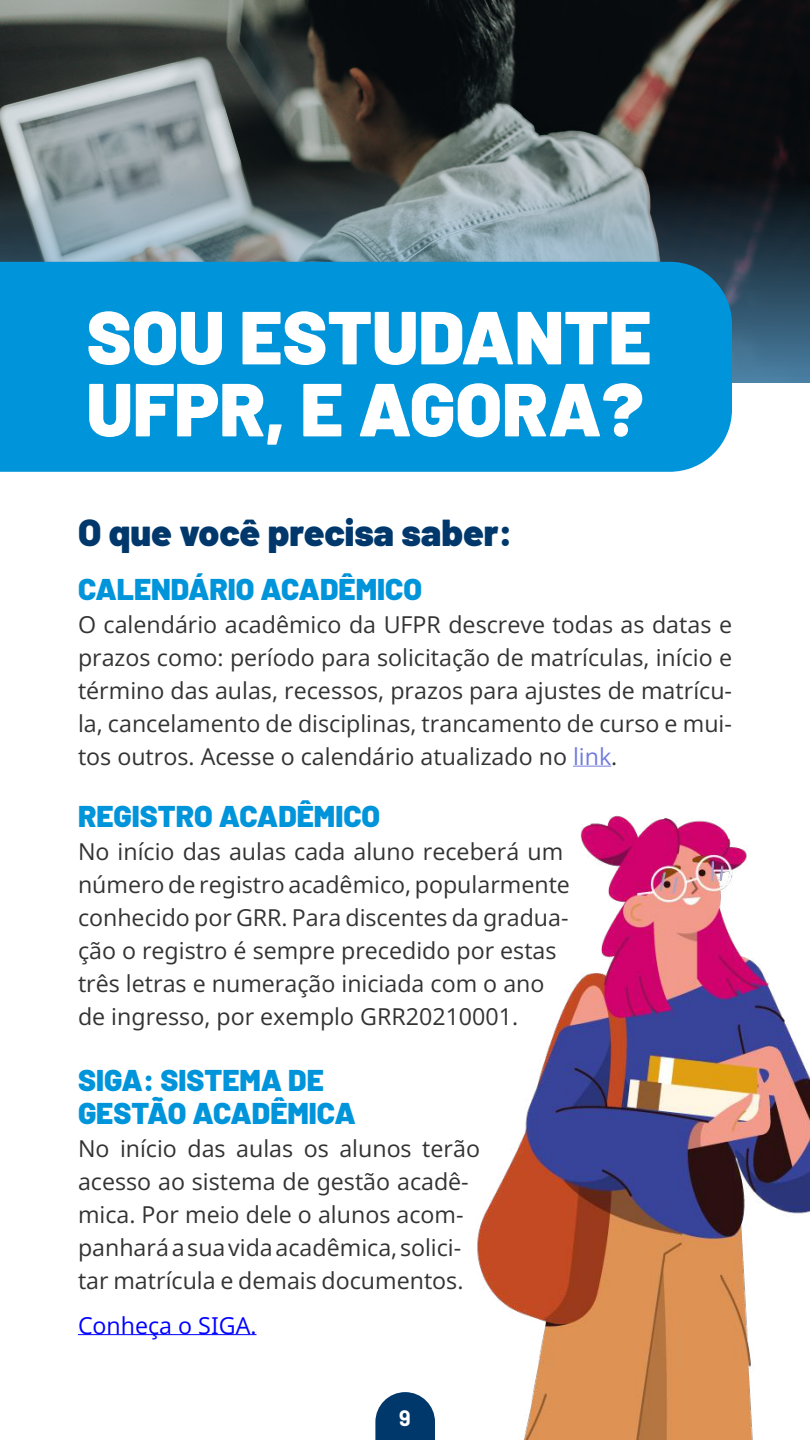
<style>
.page{position:relative;width:810px;height:1440px;background:#fff}
.page>*{position:absolute;margin:0;border:0;box-sizing:border-box;transform-origin:0 0}
.t1{font:900 75px/72px "Barlow";color:#fff}
.t2{font:900 37.5px "Barlow";color:#00386c}
.t3{font:900 30px/33px "Barlow";color:#0094da}
.t4{font:23.25px/33px "Open Sans";color:#333}
.t5{font:23.25px "Open Sans";color:#00f}
.t6{font:700 21.75px "Barlow";color:#fff}
.s1{color:#727cde}
</style>
<div class="page">
<svg style="left:375px;top:1392px;width:60px;height:48px;background:#245480"></svg>
<hr style="left:78px;top:1334px;width:179px;height:1px;background:#00f">
<svg style="left:0;top:0;width:810px;height:382px;background:#4f595c"></svg>
<div style="left:0;top:262px;width:732px;height:210px;background:#0094da"></div>
<img style="left:477px;top:765px;width:333px;height:675px">
<h1 class="t1" style="left:87px;top:296px;width:566px">SOU ESTUDANTE<br>UFPR, E AGORA?</h1>
<h2 class="t2" style="left:78px;top:504px;width:436px">O que você precisa saber:</h2>
<p class="t3" style="left:78px;top:571px;width:345px">CALENDÁRIO ACADÊMICO</p>
<p class="t4" style="left:78px;top:607px;width:656px;text-align:justify">O calendário acadêmico da UFPR descreve todas as datas e prazos como: período para solicitação de matrículas, início e término das aulas, recessos, prazos para ajustes de matrícu&shy;la, cancelamento de disciplinas, trancamento de curso e mui&shy;tos outros. Acesse o calendário atualizado no <span class="s1">link</span>.</p>
<p class="t3" style="left:78px;top:798px;width:304px">REGISTRO ACADÊMICO</p>
<p class="t4" style="left:78px;top:835px;width:494px">No início das aulas cada aluno receberá um número de registro acadêmico, popularmente conhecido por GRR. Para discentes da gradua&shy;ção o registro é sempre precedido por estas três letras e numeração iniciada com o ano de ingresso, por exemplo GRR20210001.</p>
<p class="t3" style="left:78px;top:1062px;width:279px">SIGA: SISTEMA DE<br>GESTÃO ACADÊMICA</p>
<p class="t4" style="left:78px;top:1132px;width:404px">No início das aulas os alunos terão acesso ao sistema de gestão acadê&shy;mica. Por meio dele o alunos acom&shy;panhará a sua vida acadêmica, solici&shy;tar matrícula e demais documentos.</p>
<p class="t5" style="left:78px;top:1309px;width:180px">Conheça o SIGA.</p>
<p class="t6" style="left:399px;top:1402px;width:13px">9</p>
</div>
